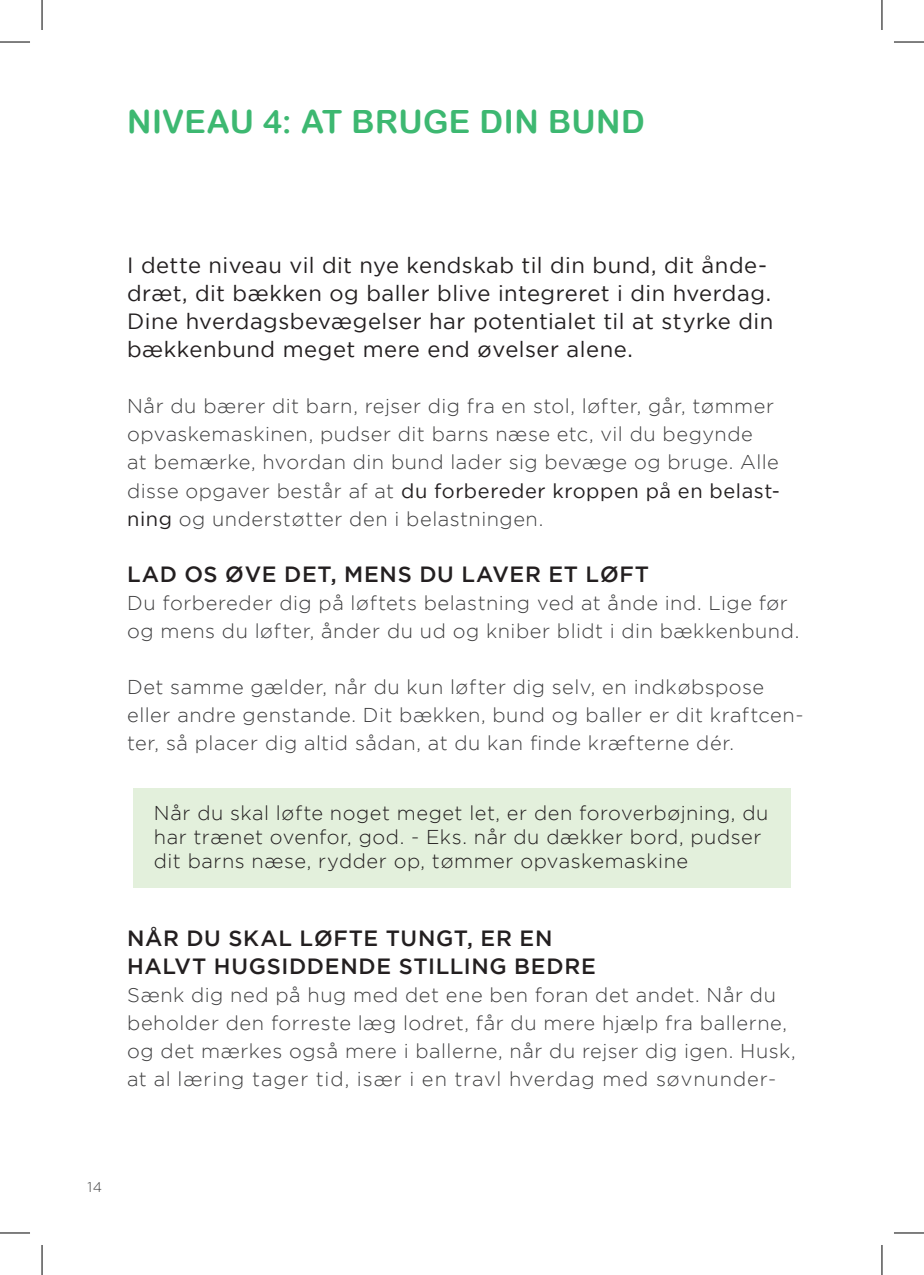
<style>
.page{position:relative;width:924px;height:1275px;background:#fff}
.page>*{position:absolute;margin:0;border:0;box-sizing:border-box;transform-origin:0 0}
.t1{font:32px "Arial Rounded MT Bold";letter-spacing:.015em;color:#3db871}
.t2{font:22px/28px "Gotham";letter-spacing:.02em;color:#231f20}
.t3{font:500 22px/28px "Gotham";letter-spacing:.03em;color:#231f20}
.t4{font:300 20px/28px "Gotham";letter-spacing:.03em;color:#3e3e3f}
.t5{font:300 20px/24px "Gotham";letter-spacing:.025em;color:#231f20}
.t6{font:300 14px "Gotham";color:#3e3e3f}
.s1{font-weight:400;color:#231f20}
</style>
<div class="page">
<div style="left:133px;top:788px;width:657px;height:100px;background:#e3f0dc"></div>
<hr style="left:0;top:42px;width:30px;height:1px;background:#000">
<hr style="left:893px;top:42px;width:30px;height:1px;background:#000">
<hr style="left:0;top:1232px;width:30px;height:1px;background:#000">
<hr style="left:893px;top:1232px;width:30px;height:1px;background:#000">
<hr style="left:42px;top:0;width:1px;height:30px;background:#000">
<hr style="left:42px;top:1245px;width:1px;height:30px;background:#000">
<hr style="left:881px;top:0;width:1px;height:30px;background:#000">
<hr style="left:881px;top:1245px;width:1px;height:30px;background:#000">
<h1 class="t1" style="left:127px;top:103px;width:519px">NIVEAU 4: AT BRUGE DIN BUND</h1>
<p class="t2" style="left:127px;top:251px;width:647px">I dette niveau vil dit nye kendskab til din bund, dit ånde&shy;dræt, dit bækken og baller blive integreret i din hverdag.<br>Dine hverdagsbevægelser har potentialet til at styrke din bækkenbund meget mere end øvelser alene.</p>
<p class="t4" style="left:127px;top:392px;width:654px">Når du bærer dit barn, rejser dig fra en stol, løfter, går, tømmer opvaskemaskinen, pudser dit barns næse etc, vil du begynde<br>at bemærke, hvordan din bund lader sig bevæge og bruge. Alle disse opgaver består af at <span class="s1">du forbereder kroppen på en belast&shy;ning</span> og understøtter den i belastningen.</p>
<p class="t3" style="left:127px;top:559px;width:523px">LAD OS ØVE DET, MENS DU LAVER ET LØFT</p>
<p class="t4" style="left:127px;top:588px;width:673px">Du forbereder dig på løftets belastning ved at ånde ind. Lige før og mens du løfter, ånder du ud og kniber blidt i din bækkenbund.</p>
<p class="t4" style="left:127px;top:672px;width:677px">Det samme gælder, når du kun løfter dig selv, en indkøbspose eller andre genstande. Dit bækken, bund og baller er dit kraftcen&shy;ter, så placer dig altid sådan, at du kan finde kræfterne dér.</p>
<p class="t5" style="left:154px;top:800px;width:615px">Når du skal løfte noget meget let, er den foroverbøjning, du har trænet ovenfor, god. - Eks. når du dækker bord, pudser dit barns næse, rydder op, tømmer opvaskemaskine</p>
<p class="t3" style="left:127px;top:923px;width:470px">NÅR DU SKAL LØFTE TUNGT, ER EN<br>HALVT HUGSIDDENDE STILLING BEDRE</p>
<p class="t4" style="left:127px;top:980px;width:669px">Sænk dig ned på hug med det ene ben foran det andet. Når du beholder den forreste læg lodret, får du mere hjælp fra ballerne, og det mærkes også mere i ballerne, når du rejser dig igen. Husk, at al læring tager tid, især i en travl hverdag med søvnunder-</p>
<p class="t6" style="left:87px;top:1179px;width:16px">14</p>
</div>
